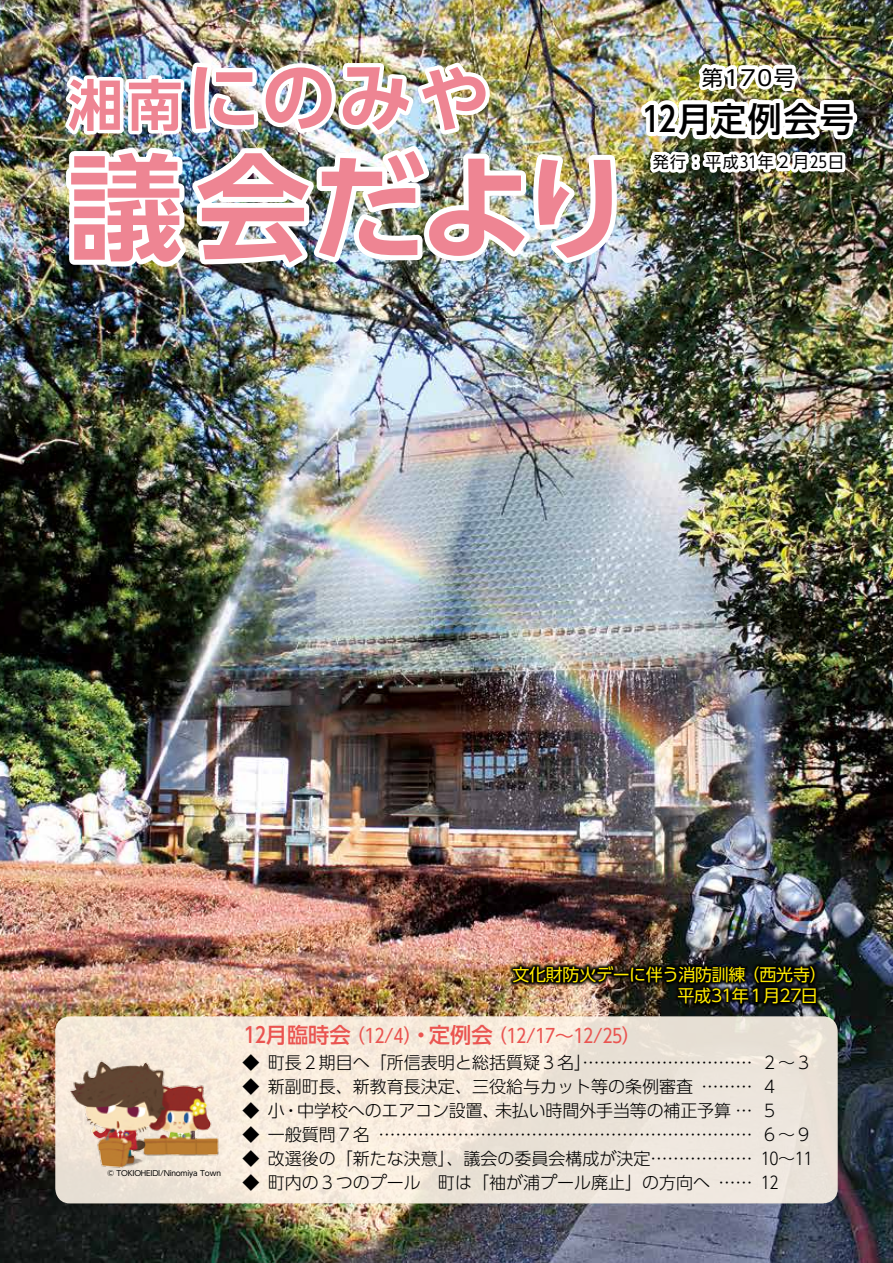
<style>
.page{position:relative;width:893px;height:1263px;background:#fff}
.page>*{position:absolute;margin:0;border:0;box-sizing:border-box;transform-origin:0 0}
.t1{font:700 114.75px "UD Shin Go Pr 6 N De";letter-spacing:-.03em;color:#ee8593}
.t2{font:700 74.4px "UD Shin Go Pr 6 N De";color:#ee8593}
.t3{font:500 34.05px "UD Shin Go Pr 6 N";letter-spacing:.05em;color:#000}
.t4{font:21.3px "UD Shin Go Pr 6 N";letter-spacing:.05em;color:#000}
.t5{font:19.2px "UD Shin Go Pr 6 N";color:#ea5450}
.t6{font:300 16.95px "UD Shin Go Pr 6 N";color:#000}
.t7{font:16.95px "UD Shin Go Pr 6 N";letter-spacing:-.02em;color:#ffeb00}
.t8{font:15.9px "UD Shin Go Pr 6 N";letter-spacing:.1em;color:#000}
.t9{font:7.5px "UD Shin Go Pr 6 N";letter-spacing:-.025em;color:#000}
.s1{font-size:55.35px}
.s2{font-size:72.3px}
.s3{font-weight:500;font-size:21.3px}
</style>
<div class="page">
<img style="left:0;top:0;width:893px;height:1263px">
<div style="left:55px;top:1016px;width:783px;height:187px;background:linear-gradient(to right,#f6eada,#ece4db);border-radius:15px"></div>
<img style="left:633px;top:58px;width:228px;height:122px">
<img style="left:509px;top:961px;width:311px;height:47px">
<img style="left:68px;top:1051px;width:153px;height:124px">
<img style="left:59px;top:57px;width:563px;height:220px">
<p class="t2" style="left:68px;top:37px;width:423px"><span class="s1">湘南</span>にのみ<span class="s2">や</span></p>
<p class="t1" style="left:68px;top:114px;width:566px">議会だより</p>
<p class="t4" style="left:702px;top:60px;width:95px">第１70号</p>
<p class="t3" style="left:643px;top:91px;width:213px">１２月定例会号</p>
<p class="t8" style="left:653px;top:149px;width:193px">発行：平成３１年２月２５日</p>
<p class="t7" style="left:512px;top:960px;width:316px">文化財防火デーに伴う消防訓練（西光寺）</p>
<p class="t7" style="left:677px;top:982px;width:142px">平成31 年１月27日</p>
<p class="t9" style="left:108px;top:1167px;width:115px">© TOKIOHEIDI/Ninomiya Town</p>
<p class="t5" style="left:244px;top:1020px;width:388px"><span class="s3">12月臨時会</span>（12/4）<span class="s3">・定例会</span>（12/17～12/25）</p>
<p class="t6" style="left:242px;top:1049px;width:571px">◆ 町長２期目へ「所信表明と総括質疑３名」………………………… ２～３</p>
<p class="t6" style="left:242px;top:1073px;width:537px">◆ 新副町長、新教育長決定、三役給与カット等の条例審査… ……… ４</p>
<p class="t6" style="left:242px;top:1097px;width:537px">◆ 小・中学校へのエアコン設置、未払い時間外手当等の補正予算…… ５</p>
<p class="t6" style="left:242px;top:1121px;width:571px">◆ 一般質問７名… ………………………………………………………… ６～９</p>
<p class="t6" style="left:242px;top:1144px;width:571px">◆ 改選後の「新たな決意」、議会の委員会構成が決定……………… １０～１１</p>
<p class="t6" style="left:242px;top:1168px;width:537px">◆ 町内の３つのプール　町は「袖が浦プール廃止」の方向へ… …… １２</p>
</div>
